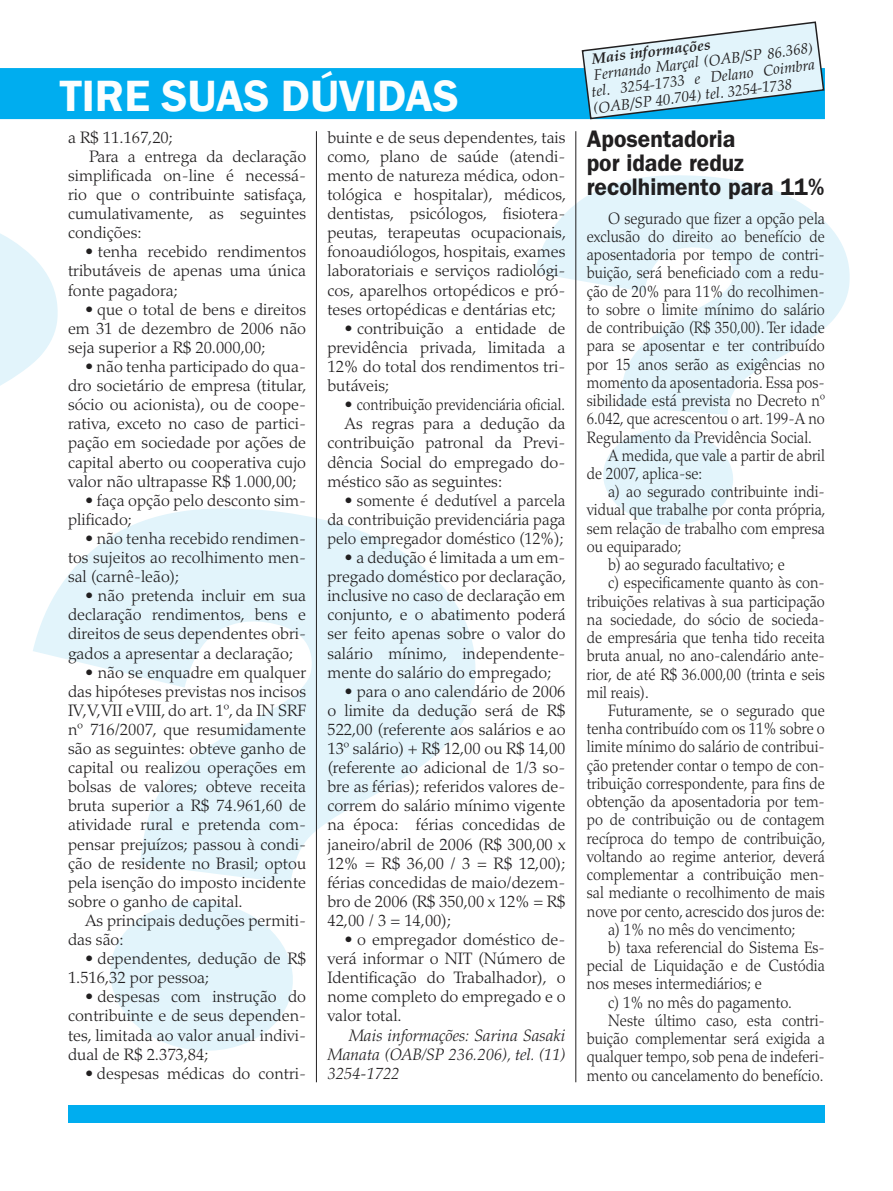
<style>
.page{position:relative;width:893px;height:1191px;background:#fff}
.page>*{position:absolute;margin:0;border:0;box-sizing:border-box;transform-origin:0 0}
.t1{font:600 45px "Franklin Gothic";color:#fcfefe}
.t2{font:600 24px/24px "ITC Franklin Gothic Std";color:#211f20;scale:.96 1}
.t3{font:300 16.5px/19px "Palatino LT Std";color:#211f20;text-align:justify}
.t4{font:300 16.5px "Palatino LT Std";color:#211f20;scale:.9 1}
.t5{font:italic 300 16.5px/19px "Palatino LT Std";color:#211f20;text-align:justify}
.t6{font:italic 15px/16.5px "Palatino LT Std";color:#211f20;text-align:justify}
.t7{font:italic 700 15px "Palatino LT Std";color:#211f20}
</style>
<div class="page">
<svg style="left:535px;top:172px;width:315px;height:243px;fill:#e2f4fb"></svg>
<svg style="left:603px;top:429px;width:130px;height:96px"></svg>
<svg style="left:33px;top:502px;width:443px;height:381px;fill:#e2f4fb"></svg>
<svg style="left:110px;top:901px;width:183px;height:150px"></svg>
<div style="left:68px;top:1105px;width:757px;height:18px;background:#00adef"></div>
<hr style="left:316px;top:131px;width:1px;height:951px;background:#211f20">
<hr style="left:575px;top:131px;width:1px;height:951px;background:#211f20">
<svg style="left:0;top:233px;width:58px;height:153px"></svg>
<svg style="left:0;top:21px;width:825px;height:99px"></svg>
<h1 class="t1" style="left:60px;top:68px;width:401px">TIRE SUAS DÚVIDAS</h1>
<p class="t3" style="left:68px;top:128px;width:106px">a R$ 11.167,20;</p>
<p class="t3" style="left:89px;top:147px;width:218px">Para a entrega da declaração</p>
<p class="t3" style="left:68px;top:166px;width:240px">simplificada on-line é necessá-</p>
<p class="t3" style="left:68px;top:185px;width:240px">rio que o contribuinte satisfaça,</p>
<p class="t3" style="left:68px;top:204px;width:240px">cumulativamente, as seguintes</p>
<p class="t3" style="left:68px;top:223px;width:75px">condições:</p>
<p class="t3" style="left:68px;top:242px;width:240px;text-indent:17px">• tenha recebido rendimentos tributáveis de apenas uma única fonte pagadora;</p>
<p class="t3" style="left:68px;top:300px;width:240px;text-indent:17px">• que o total de bens e direitos em 31 de dezembro de 2006 não seja superior a R$ 20.000,00;</p>
<p class="t3" style="left:68px;top:357px;width:240px;text-indent:17px">• não tenha participado do qua&shy;dro societário de empresa (titular, sócio ou acionista), ou de coope&shy;rativa, exceto no caso de partici&shy;pação em sociedade por ações de capital aberto ou cooperativa cujo valor não ultrapasse R$ 1.000,00;</p>
<p class="t3" style="left:68px;top:491px;width:240px;text-indent:17px">• faça opção pelo desconto sim&shy;plificado;</p>
<p class="t3" style="left:68px;top:529px;width:240px;text-indent:17px">• não tenha recebido rendimen&shy;tos sujeitos ao recolhimento men&shy;sal (carnê-leão);</p>
<p class="t3" style="left:68px;top:586px;width:240px;text-indent:17px">• não pretenda incluir em sua declaração rendimentos, bens e direitos de seus dependentes obri&shy;gados a apresentar a declaração;</p>
<p class="t3" style="left:68px;top:663px;width:240px;text-indent:17px">• não se enquadre em qualquer das hipóteses previstas nos incisos IV, V, VII e VIII, do art. 1º, da IN SRF nº 716/2007, que resumidamente são as seguintes: obteve ganho de capital ou realizou operações em bolsas de valores; obteve receita bruta superior a R$ 74.961,60 de atividade rural e pretenda com&shy;pensar prejuízos; passou à condi&shy;ção de residente no Brasil; optou pela isenção do imposto incidente sobre o ganho de capital.</p>
<p class="t3" style="left:68px;top:911px;width:240px;text-indent:17px">As principais deduções permiti&shy;das são:</p>
<p class="t3" style="left:68px;top:949px;width:240px;text-indent:17px">• dependentes, dedução de R$<br>1.516,32 por pessoa;</p>
<p class="t3" style="left:68px;top:987px;width:240px;text-indent:17px">• despesas com instrução do contribuinte e de seus dependen&shy;tes, limitada ao valor anual indivi&shy;dual de R$ 2.373,84;</p>
<p class="t3" style="left:85px;top:1064px;width:223px">• despesas médicas do contri-</p>
<p class="t3" style="left:327px;top:128px;width:240px">buinte e de seus dependentes, tais como, plano de saúde (atendi&shy;mento de natureza médica, odon&shy;tológica e hospitalar), médicos, dentistas, psicólogos, fisiotera&shy;peutas, terapeutas ocupacionais, fonoaudiólogos, hospitais, exames laboratoriais e serviços radiológi&shy;cos, aparelhos ortopédicos e pró&shy;teses ortopédicas e dentárias etc;</p>
<p class="t3" style="left:327px;top:319px;width:240px;text-indent:17px">• contribuição a entidade de previdência privada, limitada a 12% do total dos rendimentos tri&shy;butáveis;</p>
<p class="t3" style="left:344px;top:395px;width:222px">• contribuição previdenciária oficial.</p>
<p class="t3" style="left:344px;top:414px;width:223px">As regras para a dedução da</p>
<p class="t3" style="left:327px;top:433px;width:240px">contribuição patronal da Previ-</p>
<p class="t3" style="left:327px;top:452px;width:240px">dência Social do empregado do-</p>
<p class="t3" style="left:327px;top:472px;width:176px">méstico são as seguintes:</p>
<p class="t3" style="left:327px;top:491px;width:240px;text-indent:17px">• somente é dedutível a parcela da contribuição previdenciária paga pelo empregador doméstico (12%);</p>
<p class="t3" style="left:327px;top:548px;width:240px;text-indent:17px">• a dedução é limitada a um em&shy;pregado doméstico por declaração, inclusive no caso de declaração em conjunto, e o abatimento poderá ser feito apenas sobre o valor do salário mínimo, independente&shy;mente do salário do empregado;</p>
<p class="t3" style="left:327px;top:682px;width:240px;text-indent:17px">• para o ano calendário de 2006 o limite da dedução será de R$ 522,00 (referente aos salários e ao 13º salário) + R$ 12,00 ou R$ 14,00 (referente ao adicional de 1/3 so&shy;bre as férias); referidos valores de&shy;correm do salário mínimo vigente na época: férias concedidas de janeiro/abril de 2006 (R$ 300,00 x 12% = R$ 36,00 / 3 = R$ 12,00); férias concedidas de maio/dezem&shy;bro de 2006 (R$ 350,00 x 12% = R$ 42,00 / 3 = 14,00);</p>
<p class="t3" style="left:327px;top:930px;width:240px;text-indent:17px">• o empregador doméstico de&shy;verá informar o NIT (Número de Identificação do Trabalhador), o nome completo do empregado e o valor total.</p>
<p class="t5" style="left:327px;top:1025px;width:240px;text-indent:21px">Mais informações: Sarina Sasaki Manata (OAB/SP 236.206), tel. (11)<br>3254-1722</p>
<p class="t7" style="left:591px;top:50px;width:121px;rotate:-7deg">Mais informações</p>
<p class="t6" style="left:589px;top:67px;width:227px;rotate:-7deg">Fernando Marçal (OAB/SP 86.368) tel. 3254-1733 e Delano Coimbra (OAB/SP 40.704) tel. 3254-1738</p>
<h2 class="t2" style="left:587px;top:127px;width:249px">Aposentadoria<br>por idade reduz recolhimento para 11%</h2>
<p class="t4" style="left:608px;top:208px;width:242px">O segurado que fizer a opção pela</p>
<p class="t4" style="left:587px;top:227px;width:266px">exclusão do direito ao benefício de</p>
<p class="t4" style="left:587px;top:245px;width:266px">aposentadoria por tempo de contri-</p>
<p class="t4" style="left:587px;top:263px;width:266px">buição, será beneficiado com a redu-</p>
<p class="t4" style="left:587px;top:281px;width:266px">ção de 20% para 11% do recolhimen-</p>
<p class="t4" style="left:587px;top:300px;width:266px">to sobre o limite mínimo do salário</p>
<p class="t4" style="left:587px;top:318px;width:266px">de contribuição (R$ 350,00). Ter idade</p>
<p class="t4" style="left:587px;top:336px;width:266px">para se aposentar e ter contribuído</p>
<p class="t4" style="left:587px;top:354px;width:266px">por 15 anos serão as exigências no</p>
<p class="t4" style="left:587px;top:373px;width:266px">momento da aposentadoria. Essa pos-</p>
<p class="t4" style="left:587px;top:391px;width:266px">sibilidade está prevista no Decreto nº</p>
<p class="t4" style="left:587px;top:409px;width:266px">6.042, que acrescentou o art. 199-A no</p>
<p class="t4" style="left:587px;top:427px;width:252px">Regulamento da Previdência Social.</p>
<p class="t4" style="left:608px;top:445px;width:242px">A medida, que vale a partir de abril</p>
<p class="t4" style="left:587px;top:464px;width:130px">de 2007, aplica-se:</p>
<p class="t4" style="left:608px;top:482px;width:242px">a) ao segurado contribuinte indi-</p>
<p class="t4" style="left:587px;top:500px;width:267px">vidual que trabalhe por conta própria,</p>
<p class="t4" style="left:587px;top:518px;width:266px">sem relação de trabalho com empresa</p>
<p class="t4" style="left:587px;top:537px;width:107px">ou equiparado;</p>
<p class="t4" style="left:608px;top:555px;width:198px">b) ao segurado facultativo; e</p>
<p class="t4" style="left:608px;top:573px;width:242px">c) especificamente quanto às con-</p>
<p class="t4" style="left:587px;top:591px;width:266px">tribuições relativas à sua participação</p>
<p class="t4" style="left:587px;top:609px;width:266px">na sociedade, do sócio de socieda-</p>
<p class="t4" style="left:587px;top:628px;width:266px">de empresária que tenha tido receita</p>
<p class="t4" style="left:587px;top:646px;width:266px">bruta anual, no ano-calendário ante-</p>
<p class="t4" style="left:587px;top:664px;width:266px">rior, de até R$ 36.000,00 (trinta e seis</p>
<p class="t4" style="left:587px;top:682px;width:70px">mil reais).</p>
<p class="t4" style="left:608px;top:701px;width:242px">Futuramente, se o segurado que</p>
<p class="t4" style="left:587px;top:719px;width:266px">tenha contribuído com os 11% sobre o</p>
<p class="t4" style="left:587px;top:737px;width:266px">limite mínimo do salário de contribui-</p>
<p class="t4" style="left:587px;top:755px;width:266px">ção pretender contar o tempo de con-</p>
<p class="t4" style="left:587px;top:773px;width:266px">tribuição correspondente, para fins de</p>
<p class="t4" style="left:587px;top:792px;width:266px">obtenção da aposentadoria por tem-</p>
<p class="t4" style="left:587px;top:810px;width:266px">po de contribuição ou de contagem</p>
<p class="t4" style="left:587px;top:828px;width:267px">recíproca do tempo de contribuição,</p>
<p class="t4" style="left:587px;top:846px;width:266px">voltando ao regime anterior, deverá</p>
<p class="t4" style="left:587px;top:865px;width:266px">complementar a contribuição men-</p>
<p class="t4" style="left:587px;top:883px;width:266px">sal mediante o recolhimento de mais</p>
<p class="t4" style="left:587px;top:901px;width:266px">nove por cento, acrescido dos juros de:</p>
<p class="t4" style="left:608px;top:919px;width:210px">a) 1% no mês do vencimento;</p>
<p class="t4" style="left:608px;top:937px;width:242px">b) taxa referencial do Sistema Es-</p>
<p class="t4" style="left:587px;top:956px;width:266px">pecial de Liquidação e de Custódia</p>
<p class="t4" style="left:587px;top:974px;width:196px">nos meses intermediários; e</p>
<p class="t4" style="left:608px;top:992px;width:206px">c) 1% no mês do pagamento.</p>
<p class="t4" style="left:608px;top:1010px;width:242px">Neste último caso, esta contri-</p>
<p class="t4" style="left:587px;top:1029px;width:266px">buição complementar será exigida a</p>
<p class="t4" style="left:587px;top:1047px;width:266px">qualquer tempo, sob pena de indeferi-</p>
<p class="t4" style="left:587px;top:1065px;width:264px">mento ou cancelamento do benefício.</p>
</div>
